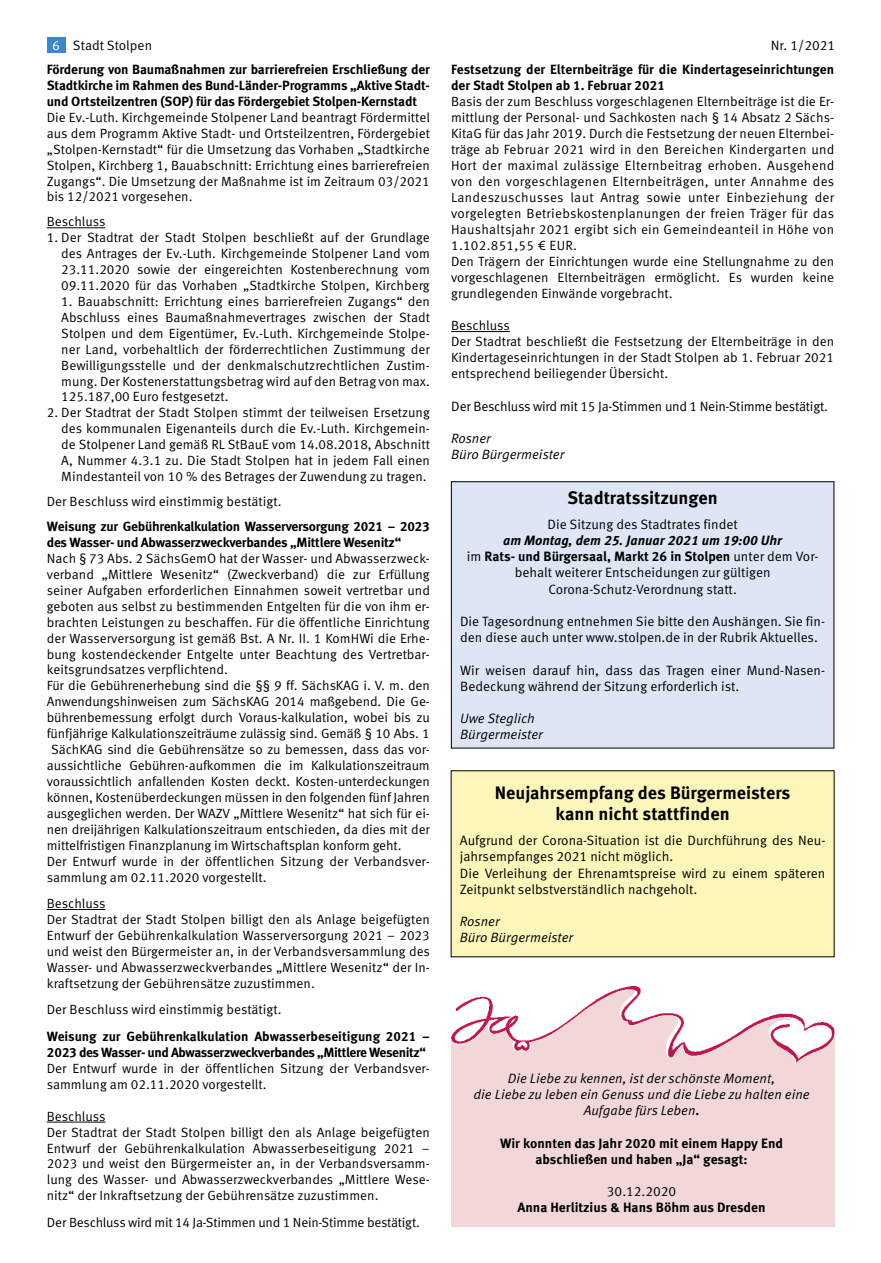
<style>
.page{position:relative;width:881px;height:1263px;background:#fff}
.page>*{position:absolute;margin:0;border:0;box-sizing:border-box;transform-origin:0 0}
.t1{font:18px/21.6px "Meta Pro Bold 6";color:#000;text-align:center}
.t2{font:13.5px/16.2px "Meta Pro Norm 6";color:#000}
.t3{font:13.5px/16.2px "Meta Pro Norm Ita";color:#000}
.t4{font:13.5px/16.2px "Meta Pro Bold 6";color:#000;text-align:center}
.t5{font:13.5px "Meta Pro Norm 6";letter-spacing:-.02em;color:#000}
.t6{font:italic 700 13.5px "Meta Pro";color:#000}
.t7{font:13.35px/15.9px "Meta Pro Norm 6";color:#000}
.t8{font:13.35px/16px "Meta Pro Bold 6";letter-spacing:-.015em;color:#000}
.t9{font:13.35px "Meta Pro Norm 6";letter-spacing:-.02em;color:#000}
.s1{color:#fff}
.s2{font-family:"Meta Pro Norm 6"}
.s3{font-family:"Meta Pro Bold 6"}
</style>
<div class="page">
<div style="left:47px;top:37px;width:18px;height:15px;background:#3c87c8"></div>
<hr style="left:451px;top:331px;width:58px;height:1px;background:#000">
<hr style="left:47px;top:227px;width:58px;height:1px;background:#000">
<hr style="left:47px;top:909px;width:58px;height:1px;background:#000">
<hr style="left:47px;top:1122px;width:58px;height:1px;background:#000">
<div style="left:451px;top:482px;width:382px;height:266px;background:#dee5f5"></div>
<div style="left:451px;top:481px;width:382px;height:267px;border:1px solid #000"></div>
<img style="left:451px;top:986px;width:382px;height:240px">
<div style="left:451px;top:771px;width:382px;height:186px;background:#fcf6ba"></div>
<p class="t2" style="left:52px;top:36px;width:101px"><span class="s1">6</span> Stadt Stolpen</p>
<p class="t2" style="left:770px;top:36px;width:66px">Nr. 1/2021</p>
<p class="t8" style="left:451px;top:60px;width:384px">Festsetzung der Elternbeiträge für die Kindertageseinrichtungen der Stadt Stolpen ab 1. Februar 2021</p>
<p class="t7" style="left:451px;top:92px;width:384px">Basis der zum Beschluss vorgeschlagenen Elternbeiträge ist die Er&shy;mittlung der Personal- und Sachkosten nach § 14 Absatz 2 Sächs-KitaG für das Jahr 2019. Durch die Festsetzung der neuen Elternbei&shy;träge ab Februar 2021 wird in den Bereichen Kindergarten und Hort der maximal zulässige Elternbeitrag erhoben. Ausgehend von den vorgeschlagenen Elternbeiträgen, unter Annahme des Landeszuschusses laut Antrag sowie unter Einbeziehung der vorgelegten Betriebskostenplanungen der freien Träger für das Haushaltsjahr 2021 ergibt sich ein Gemeindeanteil in Höhe von 1.102.851,55 € EUR.<br>Den Trägern der Einrichtungen wurde eine Stellungnahme zu den vorgeschlagenen Elternbeiträgen ermöglicht. Es wurden keine grundlegenden Einwände vorgebracht.</p>
<p class="t7" style="left:451px;top:317px;width:384px">Beschluss<br>Der Stadtrat beschließt die Festsetzung der Elternbeiträge in den Kindertageseinrichtungen in der Stadt Stolpen ab 1. Februar 2021 entsprechend beiliegender Übersicht.</p>
<p class="t5" style="left:451px;top:396px;width:378px">Der Beschluss wird mit 15 Ja-Stimmen und 1 Nein-Stimme bestätigt.</p>
<p class="t3" style="left:451px;top:429px;width:115px">Rosner<br>Büro Bürgermeister</p>
<p class="t8" style="left:47px;top:60px;width:384px;text-align:justify">Förderung von Baumaßnahmen zur barrierefreien Erschließung der Stadtkirche im Rahmen des Bund-Länder-Programms „Aktive Stadt&shy;und Ortsteilzentren (SOP) für das Fördergebiet Stolpen-Kernstadt</p>
<p class="t7" style="left:47px;top:108px;width:384px;text-align:justify">Die Ev.-Luth. Kirchgemeinde Stolpener Land beantragt Fördermittel aus dem Programm Aktive Stadt- und Ortsteilzentren, Fördergebiet „Stolpen-Kernstadt“ für die Umsetzung das Vorhaben „Stadtkirche Stolpen, Kirchberg 1, Bauabschnitt: Errichtung eines barrierefreien Zugangs“. Die Umsetzung der Maßnahme ist im Zeitraum 03/2021 bis 12/2021 vorgesehen.</p>
<p class="t7" style="left:47px;top:213px;width:60px">Beschluss</p>
<p class="t7" style="left:61px;top:229px;width:370px;text-align:justify;text-indent:-14px">1. Der Stadtrat der Stadt Stolpen beschließt auf der Grundlage des Antrages der Ev.-Luth. Kirchgemeinde Stolpener Land vom 23.11.2020 sowie der eingereichten Kostenberechnung vom 09.11.2020 für das Vorhaben „Stadtkirche Stolpen, Kirchberg</p>
<p class="t7" style="left:61px;top:293px;width:370px;text-align:justify">1. Bauabschnitt: Errichtung eines barrierefreien Zugangs“ den Abschluss eines Baumaßnahmevertrages zwischen der Stadt Stolpen und dem Eigentümer, Ev.-Luth. Kirchgemeinde Stolpe&shy;ner Land, vorbehaltlich der förderrechtlichen Zustimmung der Bewilligungsstelle und der denkmalschutzrechtlichen Zustim&shy;mung. Der Kostenerstattungsbetrag wird auf den Betrag von max.<br>125.187,00 Euro festgesetzt.</p>
<p class="t7" style="left:61px;top:404px;width:370px;text-align:justify;text-indent:-14px">2. Der Stadtrat der Stadt Stolpen stimmt der teilweisen Ersetzung des kommunalen Eigenanteils durch die Ev.-Luth. Kirchgemein&shy;de Stolpener Land gemäß RL StBauE vom 14.08.2018, Abschnitt A, Nummer 4.3.1 zu. Die Stadt Stolpen hat in jedem Fall einen Mindestanteil von 10 % des Betrages der Zuwendung zu tragen.</p>
<p class="t7" style="left:47px;top:493px;width:236px">Der Beschluss wird einstimmig bestätigt.</p>
<p class="t8" style="left:47px;top:518px;width:384px">Weisung zur Gebührenkalkulation Wasserversorgung 2021 – 2023 des Wasser- und Abwasserzweckverbandes „Mittlere Wesenitz“</p>
<p class="t7" style="left:47px;top:550px;width:384px">Nach § 73 Abs. 2 SächsGemO hat der Wasser- und Abwasserzweck-</p>
<p class="t7" style="left:47px;top:566px;width:384px">verband „Mittlere Wesenitz“ (Zweckverband) die zur Erfüllung</p>
<p class="t7" style="left:47px;top:581px;width:384px">seiner Aufgaben erforderlichen Einnahmen soweit vertretbar und</p>
<p class="t7" style="left:47px;top:597px;width:384px">geboten aus selbst zu bestimmenden Entgelten für die von ihm er-</p>
<p class="t7" style="left:47px;top:613px;width:384px">brachten Leistungen zu beschaffen. Für die öffentliche Einrichtung</p>
<p class="t7" style="left:47px;top:629px;width:384px">der Wasserversorgung ist gemäß Bst. A Nr. II. 1 KomHWi die Erhe-</p>
<p class="t7" style="left:47px;top:645px;width:384px">bung kostendeckender Entgelte unter Beachtung des Vertretbar-</p>
<p class="t7" style="left:47px;top:661px;width:183px">keitsgrundsatzes verpflichtend.</p>
<p class="t7" style="left:47px;top:677px;width:384px">Für die Gebührenerhebung sind die §§ 9 ff. SächsKAG i. V. m. den</p>
<p class="t7" style="left:47px;top:693px;width:384px">Anwendungshinweisen zum SächsKAG 2014 maßgebend. Die Ge-</p>
<p class="t7" style="left:47px;top:709px;width:384px">bührenbemessung erfolgt durch Voraus-kalkulation, wobei bis zu</p>
<p class="t7" style="left:47px;top:725px;width:384px">fünfjährige Kalkulationszeiträume zulässig sind. Gemäß § 10 Abs. 1</p>
<p class="t7" style="left:51px;top:741px;width:380px">SächKAG sind die Gebührensätze so zu bemessen, dass das vor-</p>
<p class="t7" style="left:47px;top:756px;width:384px">aussichtliche Gebühren-aufkommen die im Kalkulationszeitraum</p>
<p class="t7" style="left:47px;top:772px;width:384px">voraussichtlich anfallenden Kosten deckt. Kosten-unterdeckungen</p>
<p class="t7" style="left:47px;top:788px;width:384px">können, Kostenüberdeckungen müssen in den folgenden fünf Jahren</p>
<p class="t7" style="left:47px;top:804px;width:384px">ausgeglichen werden. Der WAZV „Mittlere Wesenitz“ hat sich für ei-</p>
<p class="t7" style="left:47px;top:820px;width:384px">nen dreijährigen Kalkulationszeitraum entschieden, da dies mit der</p>
<p class="t7" style="left:47px;top:836px;width:356px">mittelfristigen Finanzplanung im Wirtschaftsplan konform geht.</p>
<p class="t7" style="left:47px;top:852px;width:384px">Der Entwurf wurde in der öffentlichen Sitzung der Verbandsver-</p>
<p class="t7" style="left:47px;top:868px;width:221px">sammlung am 02.11.2020 vorgestellt.</p>
<p class="t7" style="left:47px;top:895px;width:384px">Beschluss<br>Der Stadtrat der Stadt Stolpen billigt den als Anlage beigefügten Entwurf der Gebührenkalkulation Wasserversorgung 2021 – 2023 und weist den Bürgermeister an, in der Verbandsversammlung des Wasser- und Abwasserzweckverbandes „Mittlere Wesenitz“ der In&shy;kraftsetzung der Gebührensätze zuzustimmen.</p>
<p class="t7" style="left:47px;top:1001px;width:236px">Der Beschluss wird einstimmig bestätigt.</p>
<p class="t8" style="left:47px;top:1027px;width:384px">Weisung zur Gebührenkalkulation Abwasserbeseitigung 2021 –<br>2023 des Wasser- und Abwasserzweckverbandes „Mittlere Wesenitz“</p>
<p class="t7" style="left:47px;top:1059px;width:384px">Der Entwurf wurde in der öffentlichen Sitzung der Verbandsver&shy;sammlung am 02.11.2020 vorgestellt.</p>
<p class="t7" style="left:47px;top:1107px;width:384px">Beschluss<br>Der Stadtrat der Stadt Stolpen billigt den als Anlage beigefügten Entwurf der Gebührenkalkulation Abwasserbeseitigung 2021 – 2023 und weist den Bürgermeister an, in der Verbandsversamm&shy;lung des Wasser- und Abwasserzweckverbandes „Mittlere Wese&shy;nitz“ der Inkraftsetzung der Gebührensätze zuzustimmen.</p>
<p class="t9" style="left:47px;top:1212px;width:374px">Der Beschluss wird mit 14 Ja-Stimmen und 1 Nein-Stimme bestätigt.</p>
<h1 class="t1" style="left:567px;top:486px;width:152px">Stadtratssitzungen</h1>
<p class="t2" style="left:547px;top:515px;width:192px">Die Sitzung des Stadtrates findet</p>
<p class="t6" style="left:503px;top:530px;width:280px">am Montag, dem 25. Januar 2021 um 19:00 Uhr</p>
<p class="t4" style="left:466px;top:547px;width:353px"><span class="s2">im</span> Rats- und Bürgersaal, Markt 26 in Stolpen <span class="s2">unter dem Vor-</span></p>
<p class="t2" style="left:514px;top:564px;width:257px;text-align:center">behalt weiterer Entscheidungen zur gültigen<br>Corona-Schutz-Verordnung statt.</p>
<p class="t2" style="left:460px;top:612px;width:366px">Die Tagesordnung entnehmen Sie bitte den Aushängen. Sie fin&shy;den diese auch unter www.stolpen.de in der Rubrik Aktuelles.</p>
<p class="t2" style="left:460px;top:661px;width:366px">Wir weisen darauf hin, dass das Tragen einer Mund-Nasen-<br>Bedeckung während der Sitzung erforderlich ist.</p>
<p class="t3" style="left:460px;top:709px;width:84px">Uwe Steglich<br>Bürgermeister</p>
<h1 class="t1" style="left:494px;top:781px;width:297px">Neujahrsempfang des Bürgermeisters kann nicht stattfinden</h1>
<p class="t2" style="left:459px;top:831px;width:367px">Aufgrund der Corona-Situation ist die Durchführung des Neu&shy;jahrsempfanges 2021 nicht möglich.<br>Die Verleihung der Ehrenamtspreise wird zu einem späteren Zeitpunkt selbstverständlich nachgeholt.</p>
<p class="t3" style="left:459px;top:912px;width:115px">Rosner<br>Büro Bürgermeister</p>
<p class="t3" style="left:473px;top:1069px;width:337px;text-align:center">Die Liebe zu kennen, ist der schönste Moment,<br>die Liebe zu leben ein Genuss und die Liebe zu halten eine<br>Aufgabe fürs Leben<span class="s3">.</span></p>
<p class="t4" style="left:500px;top:1134px;width:284px">Wir konnten das Jahr 2020 mit einem Happy End abschließen und haben „Ja“ gesagt:</p>
<p class="t2" style="left:606px;top:1182px;width:71px">30.12.2020</p>
<p class="t4" style="left:517px;top:1199px;width:249px">Anna Herlitzius &amp; Hans Böhm aus Dresden</p>
</div>
